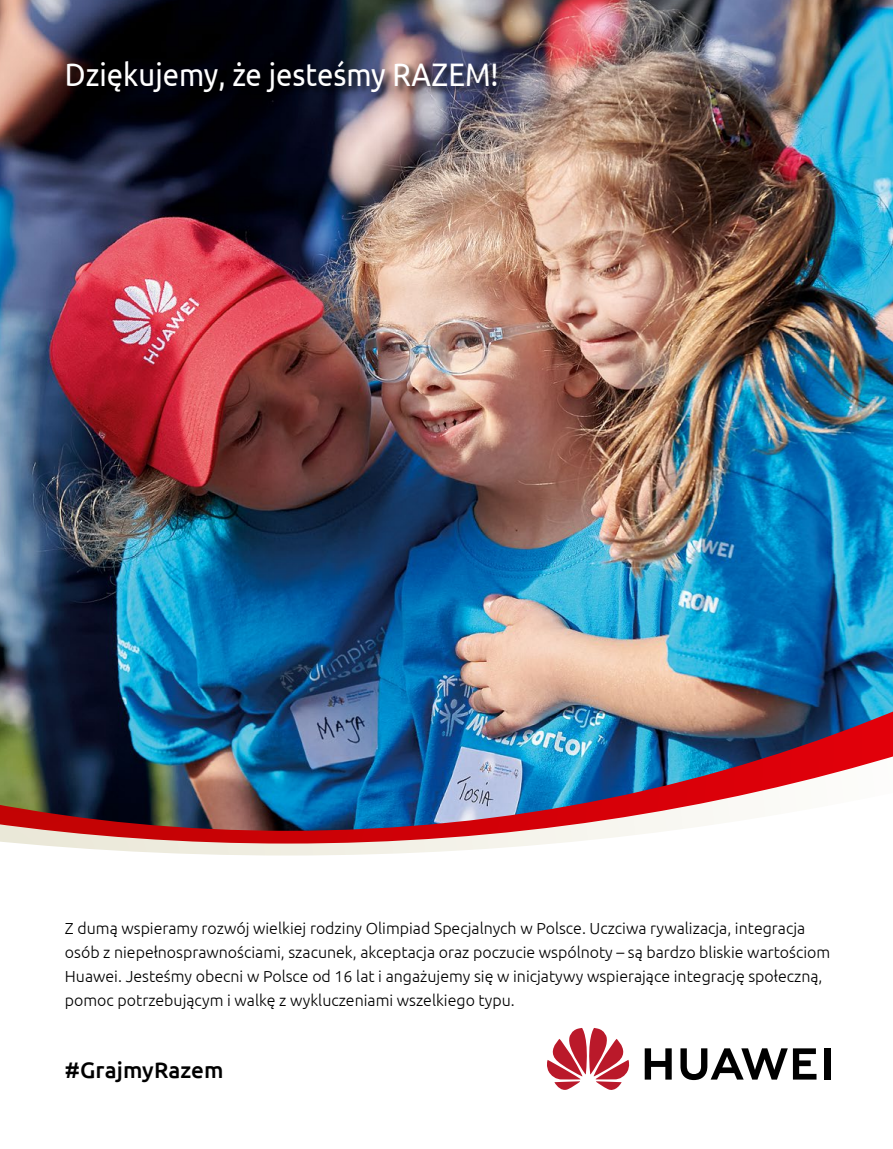
<style>
.page{position:relative;width:893px;height:1149px;background:#fff}
.page>*{position:absolute;margin:0;border:0;box-sizing:border-box;transform-origin:0 0}
.t1{font:32.55px "Ubuntu";color:#fff;scale:.9 1}
.t2{font:500 22.5px "Ubuntu";letter-spacing:.005em;color:#000}
.t3{font:300 15.9px/24px "Ubuntu";color:#000}
</style>
<div class="page">
<img style="left:0;top:0;width:893px;height:705px">
<img style="left:0;top:705px;width:893px;height:47px">
<img style="left:0;top:752px;width:893px;height:23px">
<svg style="left:0;top:775px;width:831px;height:315px"></svg>
<div style="left:67px;top:60px;width:439px;height:41px;background:#000;opacity:.75"></div>
<svg style="left:547px;top:1027px;width:83px;height:62px"></svg>
<svg style="left:645px;top:1047px;width:27px;height:32px"></svg>
<div style="left:824px;top:1047px;width:6px;height:32px;background:#000"></div>
<svg style="left:680px;top:1047px;width:136px;height:32px"></svg>
<h1 class="t1" style="left:65px;top:54px;width:483px">Dziękujemy, że jesteśmy RAZEM!</h1>
<p class="t3" style="left:65px;top:915px;width:767px">Z dumą wspieramy rozwój wielkiej rodziny Olimpiad Specjalnych w Polsce. Uczciwa rywalizacja, integracja osób z niepełnosprawnościami, szacunek, akceptacja oraz poczucie wspólnoty – są bardzo bliskie wartościom Huawei. Jesteśmy obecni w Polsce od 16 lat i angażujemy się w inicjatywy wspierające integrację społeczną, pomoc potrzebującym i walkę z wykluczeniami wszelkiego typu.</p>
<h2 class="t2" style="left:65px;top:1055px;width:160px">#GrajmyRazem</h2>
</div>
